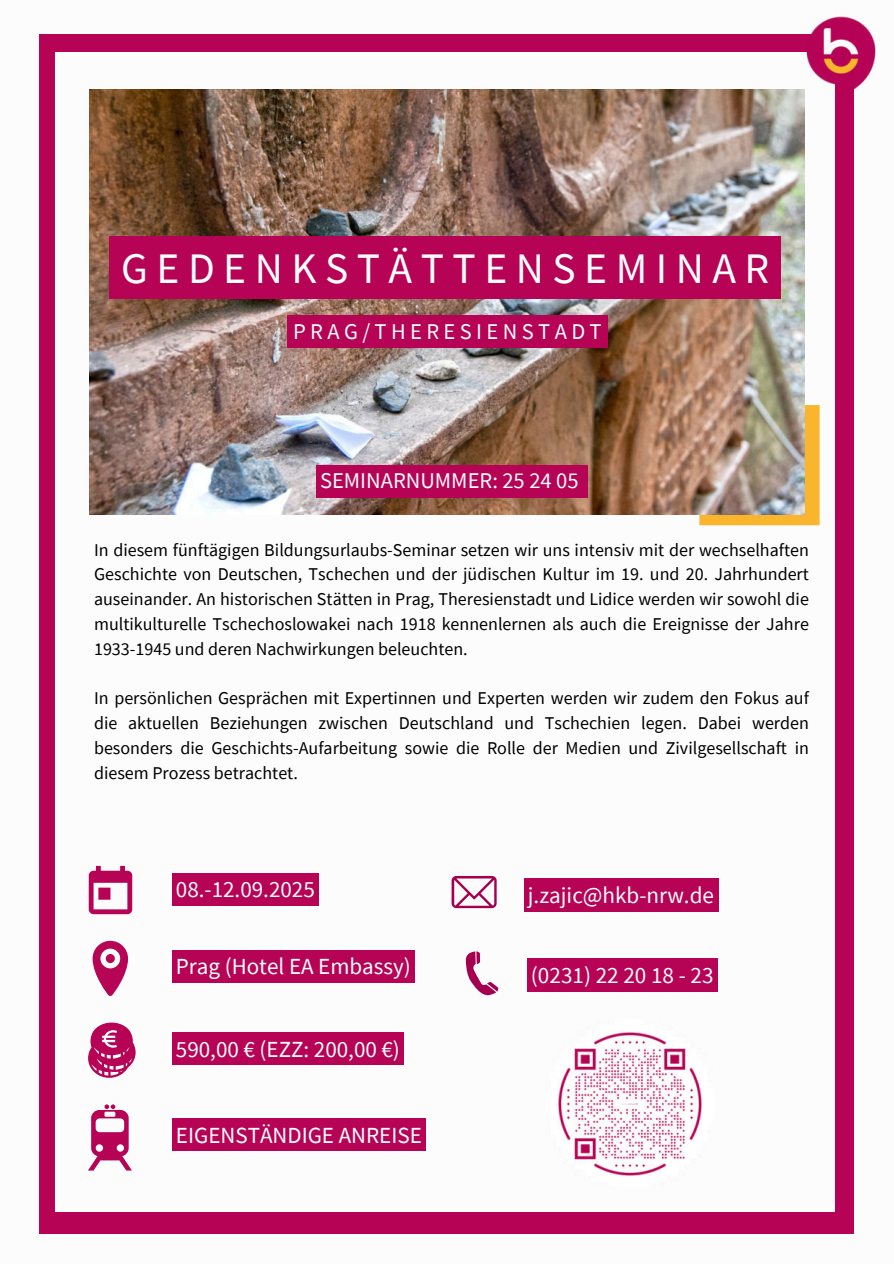
<style>
.page{position:relative;width:894px;height:1264px;background:#fff}
.page>*{position:absolute;margin:0;border:0;box-sizing:border-box;transform-origin:0 0}
.t1{font:43.5px "Source Sans Pro";letter-spacing:.195em;color:#fff}
.t2{font:23.1px "Source Sans Pro";color:#fff}
.t3{font:23.1px "Source Sans Pro";color:#fdfcfd}
.t4{font:22.5px "Source Sans Pro";color:#fdfcfd}
.t5{font:22.5px "Source Sans Pro";letter-spacing:.195em;color:#fff}
.t6{font:18px/24.8px "Source Sans Pro";color:#000;text-align:justify}
</style>
<div class="page">
<div style="left:39px;top:34px;width:814px;height:1199px;background:#b60356"></div>
<div style="left:56px;top:52px;width:778px;height:1160px;background:#fdfcfd"></div>
<div style="left:699px;top:405px;width:120px;height:120px;background:#f9b62d"></div>
<img style="left:804px;top:16px;width:72px;height:89px">
<svg style="left:89px;top:865px;width:43px;height:49px"></svg>
<svg style="left:93px;top:940px;width:35px;height:55px"></svg>
<div style="left:106px;top:954px;width:9px;height:9px;background:#b50554;border-radius:50%"></div>
<svg style="left:88px;top:1022px;width:47px;height:55px"></svg>
<svg style="left:88px;top:1104px;width:44px;height:66px"></svg>
<svg style="left:451px;top:876px;width:45px;height:32px"></svg>
<svg style="left:465px;top:951px;width:33px;height:45px"></svg>
<div style="left:172px;top:1032px;width:231px;height:33px;background:#b60356"></div>
<div style="left:172px;top:1118px;width:253px;height:33px;background:#b60356"></div>
<img style="left:558px;top:1032px;width:144px;height:144px">
<div style="left:523px;top:878px;width:195px;height:33px;background:#b60356"></div>
<div style="left:526px;top:958px;width:191px;height:33px;background:#b60356"></div>
<div style="left:172px;top:873px;width:146px;height:32px;background:#b60356"></div>
<div style="left:172px;top:949px;width:242px;height:33px;background:#b60356"></div>
<img style="left:89px;top:89px;width:715px;height:426px">
<div style="left:109px;top:236px;width:672px;height:63px;background:#b60356"></div>
<div style="left:316px;top:465px;width:271px;height:32px;background:#b60356"></div>
<div style="left:287px;top:315px;width:320px;height:32px;background:#b60356"></div>
<h1 class="t1" style="left:121px;top:240px;width:649px">GEDENKSTÄTTENSEMINAR</h1>
<p class="t5" style="left:293px;top:317px;width:310px">PRAG/THERESIENSTADT</p>
<p class="t4" style="left:320px;top:466px;width:260px">SEMINARNUMMER: 25 24 05</p>
<p class="t6" style="left:94px;top:537px;width:716px">In diesem fünftägigen Bildungsurlaubs-Seminar setzen wir uns intensiv mit der wechselhaften Geschichte von Deutschen, Tschechen und der jüdischen Kultur im 19. und 20. Jahrhundert auseinander. An historischen Stätten in Prag, Theresienstadt und Lidice werden wir sowohl die multikulturelle Tschechoslowakei nach 1918 kennenlernen als auch die Ereignisse der Jahre 1933-1945 und deren Nachwirkungen beleuchten.</p>
<p class="t6" style="left:94px;top:685px;width:716px">In persönlichen Gesprächen mit Expertinnen und Experten werden wir zudem den Fokus auf die aktuellen Beziehungen zwischen Deutschland und Tschechien legen. Dabei werden besonders die Geschichts-Aufarbeitung sowie die Rolle der Medien und Zivilgesellschaft in diesem Prozess betrachtet.</p>
<p class="t3" style="left:176px;top:874px;width:140px">08.-12.09.2025</p>
<p class="t2" style="left:176px;top:951px;width:236px">Prag (Hotel EA Embassy)</p>
<p class="t2" style="left:176px;top:1034px;width:225px">590,00 € (EZZ: 200,00 €)</p>
<p class="t2" style="left:176px;top:1120px;width:247px">EIGENSTÄNDIGE ANREISE</p>
<p class="t3" style="left:527px;top:880px;width:188px">j.zajic@hkb-nrw.de</p>
<p class="t3" style="left:531px;top:960px;width:184px">(0231) 22 20 18 - 23</p>
</div>
